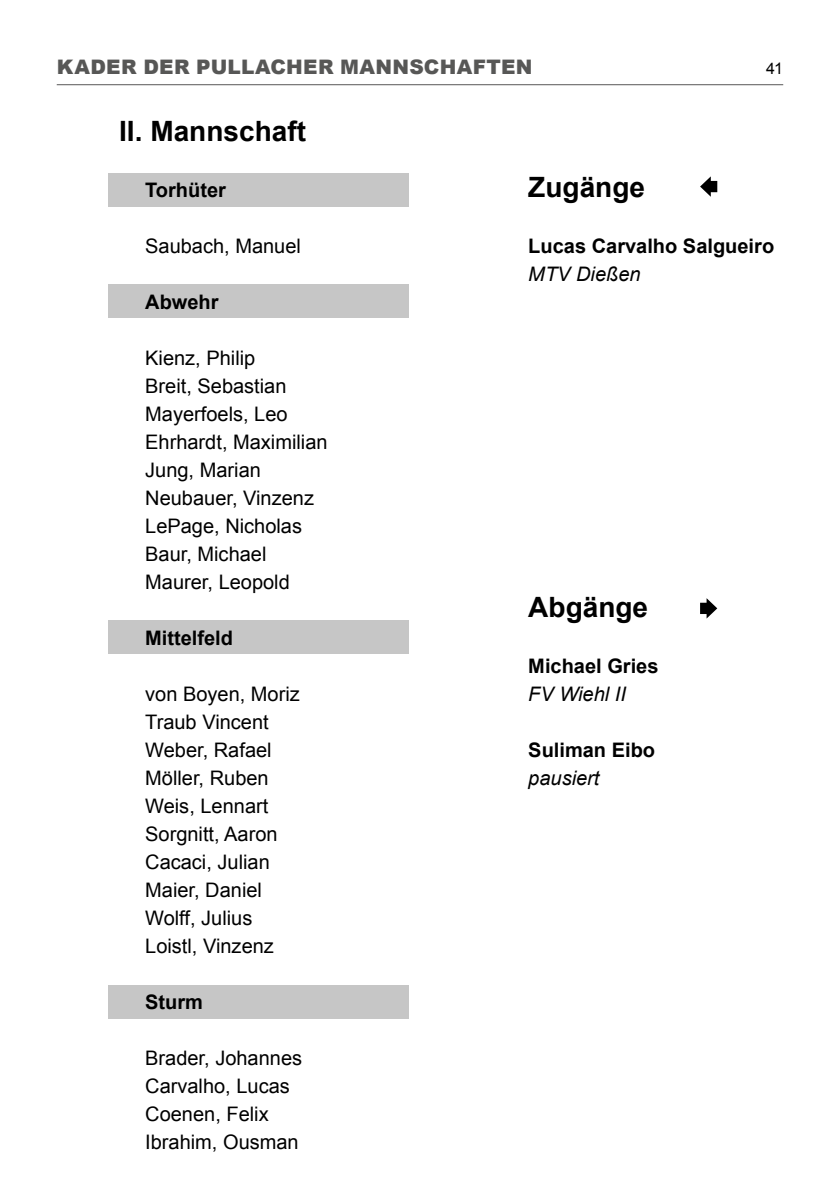
<style>
.page{position:relative;width:840px;height:1191px;background:#fff}
.page>*{position:absolute;margin:0;border:0;box-sizing:border-box;transform-origin:0 0}
.t1{font:700 28px "Arial";color:#000}
.t2{font:20px/28px "Arial";color:#000}
.t3{font:700 20px "Arial";color:#000}
.t4{font:900 20px "Arial";letter-spacing:.015em;color:#575756}
.t5{font:italic 20px "Arial";color:#000}
.t6{font:16px "Arial";color:#000}
</style>
<div class="page">
<hr style="left:57px;top:84px;width:725px;height:1px;background:#585757">
<div style="left:108px;top:985px;width:301px;height:33px;background:#c6c6c6"></div>
<div style="left:108px;top:173px;width:301px;height:34px;background:#c6c6c6"></div>
<div style="left:108px;top:284px;width:301px;height:34px;background:#c6c6c6"></div>
<div style="left:108px;top:620px;width:301px;height:33px;background:#c6c6c6"></div>
<svg style="left:700px;top:176px;width:16px;height:21px"></svg>
<svg style="left:700px;top:598px;width:16px;height:20px"></svg>
<p class="t4" style="left:57px;top:52px;width:477px">KADER DER PULLACHER MANNSCHAFTEN</p>
<p class="t6" style="left:765px;top:58px;width:18px">41</p>
<h1 class="t1" style="left:119px;top:112px;width:188px">II. Mannschaft</h1>
<p class="t3" style="left:145px;top:176px;width:82px">Torhüter</p>
<p class="t2" style="left:145px;top:232px;width:157px">Saubach, Manuel</p>
<p class="t3" style="left:145px;top:288px;width:75px">Abwehr</p>
<p class="t2" style="left:145px;top:344px;width:184px">Kienz, Philip<br>Breit, Sebastian<br>Mayerfoels, Leo<br>Ehrhardt, Maximilian<br>Jung, Marian<br>Neubauer, Vinzenz<br>LePage, Nicholas<br>Baur, Michael<br>Maurer, Leopold</p>
<p class="t3" style="left:145px;top:624px;width:89px">Mittelfeld</p>
<p class="t2" style="left:145px;top:680px;width:156px">von Boyen, Moriz<br>Traub Vincent<br>Weber, Rafael<br>Möller, Ruben<br>Weis, Lennart<br>Sorgnitt, Aaron<br>Cacaci, Julian<br>Maier, Daniel<br>Wolff, Julius<br>Loistl, Vinzenz</p>
<p class="t3" style="left:145px;top:988px;width:59px">Sturm</p>
<p class="t2" style="left:145px;top:1044px;width:158px">Brader, Johannes<br>Carvalho, Lucas<br>Coenen, Felix<br>Ibrahim, Ousman</p>
<h1 class="t1" style="left:528px;top:168px;width:118px">Zugänge</h1>
<p class="t3" style="left:528px;top:232px;width:247px">Lucas Carvalho Salgueiro</p>
<p class="t5" style="left:528px;top:261px;width:114px">MTV Dießen</p>
<h1 class="t1" style="left:528px;top:588px;width:121px">Abgänge</h1>
<p class="t3" style="left:528px;top:652px;width:132px">Michael Gries</p>
<p class="t5" style="left:528px;top:681px;width:99px">FV Wiehl II</p>
<p class="t3" style="left:528px;top:736px;width:128px">Suliman Eibo</p>
<p class="t5" style="left:528px;top:765px;width:73px">pausiert</p>
</div>
